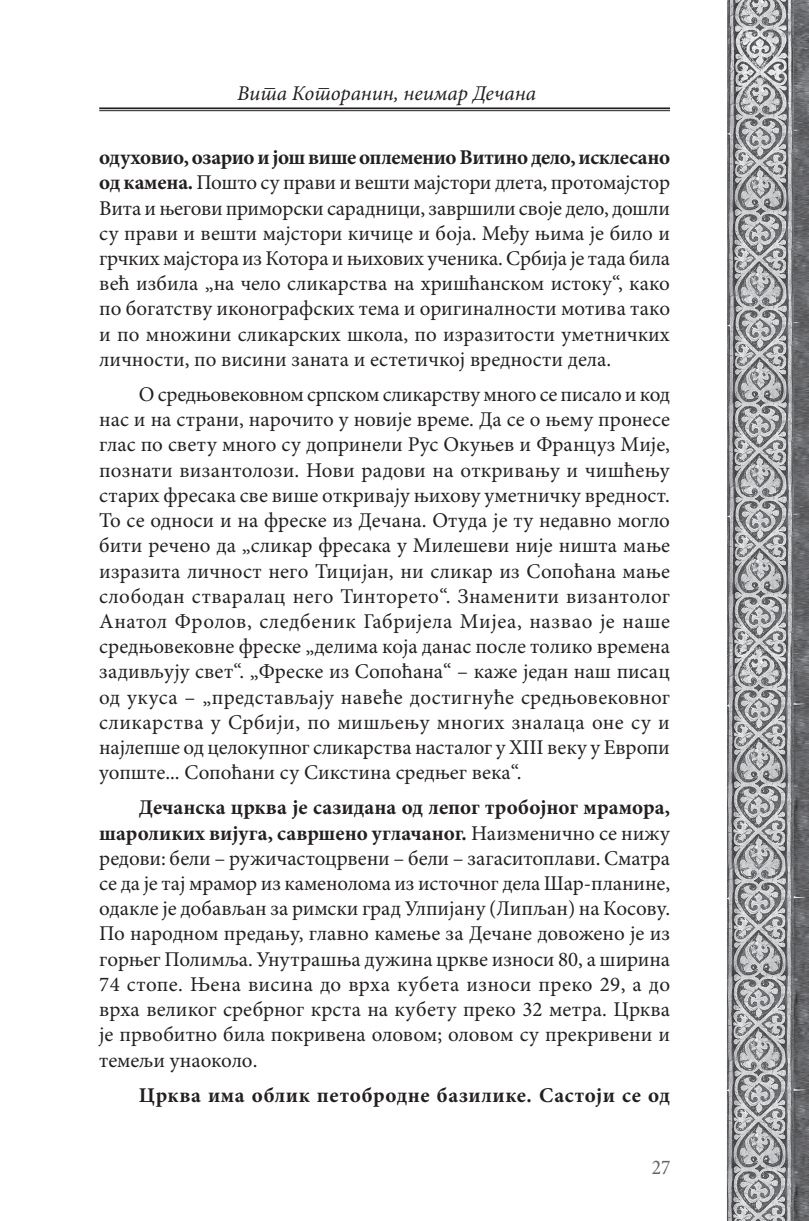
<style>
.page{position:relative;width:809px;height:1221px;background:#fff}
.page>*{position:absolute;margin:0;border:0;box-sizing:border-box;transform-origin:0 0}
.t1{font:21px/25.2px "Minion Pro";color:#231f20;text-align:justify}
.t2{font:700 21px "Minion Pro";letter-spacing:.025em;color:#231f20}
.t3{font:italic 21px "Minion Pro";color:#231f20}
.t4{font:condensed 21px "Minion Pro";color:#636366}
.s1{font-weight:700}
</style>
<div class="page">
<hr style="left:99px;top:107px;width:571px;height:2px;background:#231f20">
<hr style="left:99px;top:110px;width:571px;height:1px;background:#231f20">
<img style="left:794px;top:0;width:15px;height:1220px">
<img style="left:727px;top:0;width:67px;height:1220px">
<p class="t3" style="left:237px;top:81px;width:300px">Вита Которанин, неимар Дечана</p>
<p class="t1" style="left:99px;top:146px;width:572px"><span class="s1">одуховио, озарио и још више оплеменио Витино дело, исклесано од камена.</span> Пошто су прави и вешти мајстори длета, протомајстор Вита и његови приморски сарадници, завршили своје дело, дошли су прави и вешти мајстори кичице и боја. Међу њима је било и грчких мајстора из Котора и њихових ученика. Србија је тада била већ избила „на чело сликарства на хришћанском истоку“, како по богатству иконографских тема и оригиналности мотива тако и по множини сликарских школа, по изразитости уметничких личности, по висини заната и естетичкој вредности дела.</p>
<p class="t1" style="left:99px;top:382px;width:572px;text-indent:40px">О средњовековном српском сликарству много се писало и код нас и на страни, нарочито у новије време. Да се о њему пронесе глас по свету много су допринели Рус Окуњев и Француз Мије, познати византолози. Нови радови на откривању и чишћењу старих фресака све више откривају њихову уметничку вредност.<br>То се односи и на фреске из Дечана. Отуда је ту недавно могло бити речено да „сликар фресака у Милешеви није ништа мање изразита личност него Тицијан, ни сликар из Сопоћана мање слободан стваралац него Тинторето“. Знаменити византолог Анатол Фролов, следбеник Габријела Мијеа, назвао је наше средњовековне фреске „делима која данас после толико времена задивљују свет“. „Фреске из Сопоћана“ – каже један наш писац од укуса – „представљају навеће достигнуће средњовековног сликарства у Србији, по мишљењу многих зналаца оне су и најлепше од целокупног сликарства насталог у XIII веку у Европи уопште... Сопоћани су Сикстина средњег века“.</p>
<p class="t1" style="left:99px;top:795px;width:572px;text-indent:40px"><span class="s1">Дечанска црква је сазидана од лепог тробојног мрамора, шароликих вијуга, савршено углачаног.</span> Наизменично се нижу редови: бели – ружичастоцрвени – бели – загаситоплави. Сматра се да је тај мрамор из каменолома из источног дела Шар-планине, одакле је добављан за римски град Улпијану (Липљан) на Косову.<br>По народном предању, главно камење за Дечане довожено је из горњег Полимља. Унутрашња дужина цркве износи 80, а ширина 74 стопе. Њена висина до врха кубета износи преко 29, а до врха великог сребрног крста на кубету преко 32 метра. Црква је првобитно била покривена оловом; оловом су прекривени и темељи унаоколо.</p>
<p class="t2" style="left:139px;top:1082px;width:532px">Црква има облик петобродне базилике. Састоји се од</p>
<p class="t4" style="left:652px;top:1153px;width:20px">27</p>
</div>
